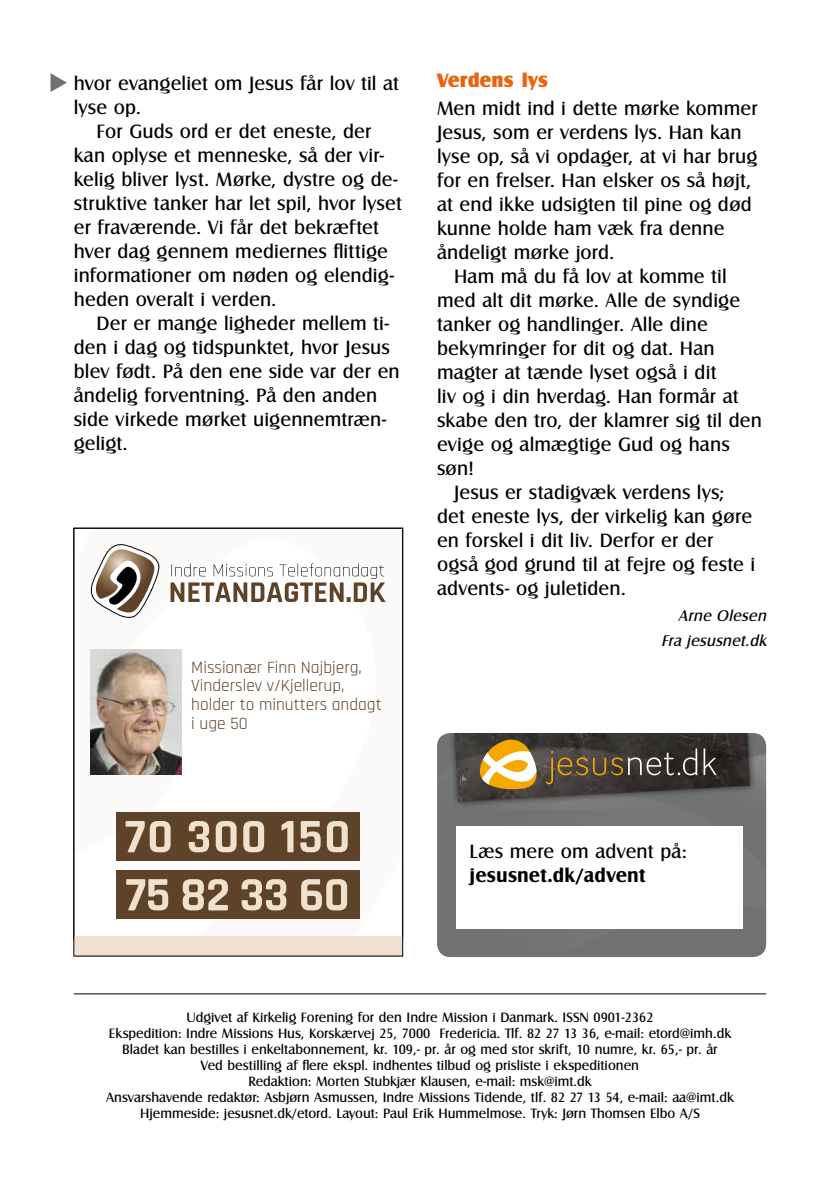
<style>
.page{position:relative;width:840px;height:1191px;background:#fff}
.page>*{position:absolute;margin:0;border:0;box-sizing:border-box;transform-origin:0 0}
.t1{font:20px/24px "Castle T";letter-spacing:.005em;color:#000}
.t2{font:700 20px "Castle T";letter-spacing:.01em;color:#000}
.t3{font:20px "Castle T Ultr";color:#ea640d}
.t4{font:17.4px/18.8px "Rajdhani";color:#5f4329}
.t5{font:italic 16px/25.6px "Castle T";color:#000;text-align:right}
.t6{font:14px/16px "Castle T";color:#000;text-align:center}
</style>
<div class="page">
<hr style="left:74px;top:993px;width:691px;height:1px;background:#000">
<div style="left:437px;top:810px;width:328px;height:147px;background:#707172"></div>
<img style="left:437px;top:733px;width:328px;height:77px">
<svg style="left:545px;top:748px;width:171px;height:36px;background:#524a3e"></svg>
<svg style="left:479px;top:739px;width:57px;height:50px"></svg>
<div style="left:456px;top:826px;width:286px;height:102px;background:#fff"></div>
<svg style="left:50px;top:73px;width:17px;height:19px"></svg>
<div style="left:116px;top:870px;width:244px;height:49px;background:#5f4329"></div>
<svg style="left:126px;top:879px;width:221px;height:31px"></svg>
<div style="left:116px;top:812px;width:244px;height:49px;background:#5f4329"></div>
<svg style="left:125px;top:821px;width:222px;height:31px"></svg>
<svg style="left:90px;top:544px;width:70px;height:73px"></svg>
<svg style="left:170px;top:563px;width:215px;height:39px"></svg>
<div style="left:74px;top:936px;width:328px;height:20px;background:#f0e0ce"></div>
<img style="left:91px;top:649px;width:90px;height:126px">
<p class="t1" style="left:74px;top:71px;width:326px">hvor evangeliet om Jesus får lov til at lyse op.</p>
<p class="t1" style="left:74px;top:119px;width:329px;text-indent:23px">For Guds ord er det eneste, der kan oplyse et menneske, så der vir&shy;kelig bliver lyst. Mørke, dystre og de&shy;struktive tanker har let spil, hvor lyset er fraværende. Vi får det bekræftet hver dag gennem mediernes flittige informationer om nøden og elendig&shy;heden overalt i verden.</p>
<p class="t1" style="left:74px;top:311px;width:327px;text-indent:23px">Der er mange ligheder mellem ti&shy;den i dag og tidspunktet, hvor Jesus blev født. På den ene side var der en åndelig forventning. På den anden side virkede mørket uigennemtræn&shy;geligt.</p>
<p class="t4" style="left:191px;top:658px;width:192px">Missionær Finn Najbjerg,<br>Vinderslev v/Kjellerup, holder to minutters andagt i uge 50</p>
<p class="t3" style="left:437px;top:68px;width:112px">Verdens lys</p>
<p class="t1" style="left:437px;top:96px;width:322px">Men midt ind i dette mørke kommer</p>
<p class="t1" style="left:437px;top:120px;width:306px">Jesus, som er verdens lys. Han kan</p>
<p class="t1" style="left:437px;top:144px;width:322px">lyse op, så vi opdager, at vi har brug</p>
<p class="t1" style="left:437px;top:168px;width:315px">for en frelser. Han elsker os så højt,</p>
<p class="t1" style="left:437px;top:192px;width:316px">at end ikke udsigten til pine og død</p>
<p class="t1" style="left:437px;top:216px;width:289px">kunne holde ham væk fra denne</p>
<p class="t1" style="left:437px;top:240px;width:179px">åndeligt mørke jord.</p>
<p class="t1" style="left:454px;top:264px;width:274px">Ham må du få lov at komme til</p>
<p class="t1" style="left:437px;top:288px;width:304px">med alt dit mørke. Alle de syndige</p>
<p class="t1" style="left:437px;top:312px;width:272px">tanker og handlinger. Alle dine</p>
<p class="t1" style="left:437px;top:336px;width:279px">bekymringer for dit og dat. Han</p>
<p class="t1" style="left:437px;top:360px;width:281px">magter at tænde lyset også i dit</p>
<p class="t1" style="left:437px;top:384px;width:303px">liv og i din hverdag. Han formår at</p>
<p class="t1" style="left:437px;top:408px;width:326px">skabe den tro, der klamrer sig til den</p>
<p class="t1" style="left:437px;top:432px;width:294px">evige og almægtige Gud og hans</p>
<p class="t1" style="left:437px;top:456px;width:38px">søn!</p>
<p class="t1" style="left:454px;top:480px;width:271px">Jesus er stadigvæk verdens lys;</p>
<p class="t1" style="left:437px;top:504px;width:316px">det eneste lys, der virkelig kan gøre</p>
<p class="t1" style="left:437px;top:528px;width:278px">en forskel i dit liv. Derfor er der</p>
<p class="t1" style="left:437px;top:552px;width:320px">også god grund til at fejre og feste i</p>
<p class="t1" style="left:437px;top:576px;width:190px">advents- og juletiden.</p>
<p class="t5" style="left:660px;top:602px;width:110px">Arne Olesen<br>Fra jesusnet.dk</p>
<p class="t1" style="left:469px;top:839px;width:219px">Læs mere om advent på:</p>
<p class="t2" style="left:469px;top:864px;width:177px">jesusnet.dk/advent</p>
<p class="t6" style="left:106px;top:1009px;width:628px">Udgivet af Kirkelig Forening for den Indre Mission i Danmark. ISSN 0901-2362<br>Ekspedition: Indre Missions Hus, Korskærvej 25, 7000 Fredericia. Tlf. 82 27 13 36, e-mail: etord@imh.dk Bladet kan bestilles i enkeltabonnement, kr. 109,- pr. år og med stor skrift, 10 numre, kr. 65,- pr. år<br>Ved bestilling af flere ekspl. indhentes tilbud og prisliste i ekspeditionen<br>Redaktion: Morten Stubkjær Klausen, e-mail: msk@imt.dk<br>Ansvarshavende redaktør: Asbjørn Asmussen, Indre Missions Tidende, tlf. 82 27 13 54, e-mail: aa@imt.dk Hjemmeside: jesusnet.dk/etord. Layout: Paul Erik Hummelmose. Tryk: Jørn Thomsen Elbo A/S</p>
</div>
